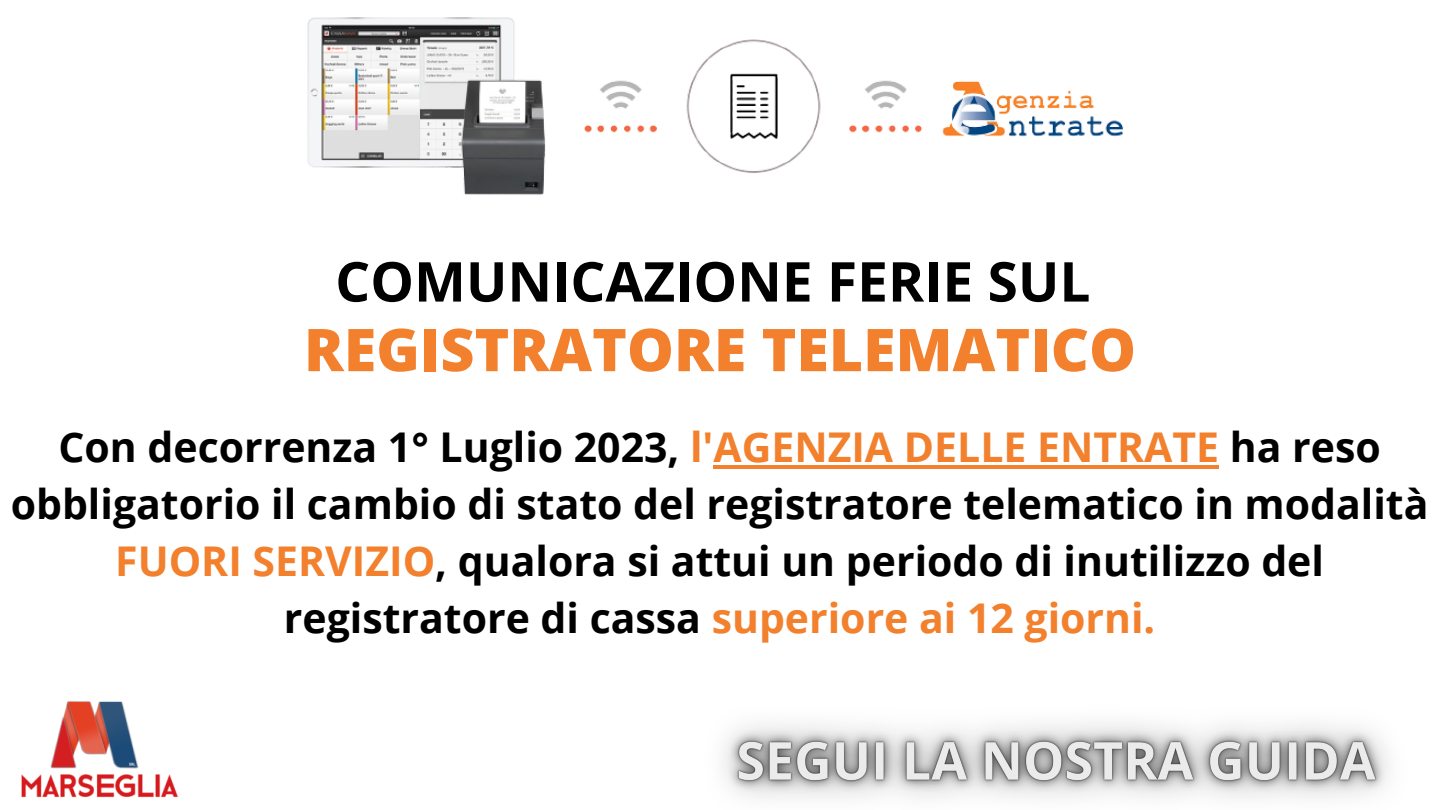
<style>
.page{position:relative;width:1440px;height:810px;background:#fff}
.page>*{position:absolute;margin:0;border:0;box-sizing:border-box;transform-origin:0 0}
.t1{font:800 59px "Open Sans";color:#f2802d}
.t2{font:700 55px "Open Sans";color:#000}
.t3{font:700 41px/57px "Open Sans";color:#000;text-align:center}
.s1{color:#f2802d}
</style>
<div class="page">
<img style="left:307px;top:17px;width:817px;height:178px">
<img style="left:21px;top:701px;width:158px;height:97px">
<hr style="left:713px;top:465px;width:506px;height:3px;background:#f2802d">
<img style="left:723px;top:723px;width:666px;height:75px">
<p class="t2" style="left:335px;top:243px;width:757px">COMUNICAZIONE FERIE SUL</p>
<p class="t1" style="left:304px;top:308px;width:834px">REGISTRATORE TELEMATICO</p>
<p class="t3" style="left:11px;top:418px;width:1419px">Con decorrenza 1° Luglio 2023, <span class="s1">l'AGENZIA DELLE ENTRATE</span> ha reso obbligatorio il cambio di stato del registratore telematico in modalità <span class="s1">FUORI SERVIZIO</span>, qualora si attui un periodo di inutilizzo del registratore di cassa <span class="s1">superiore ai 12 giorni.</span></p>
</div>
